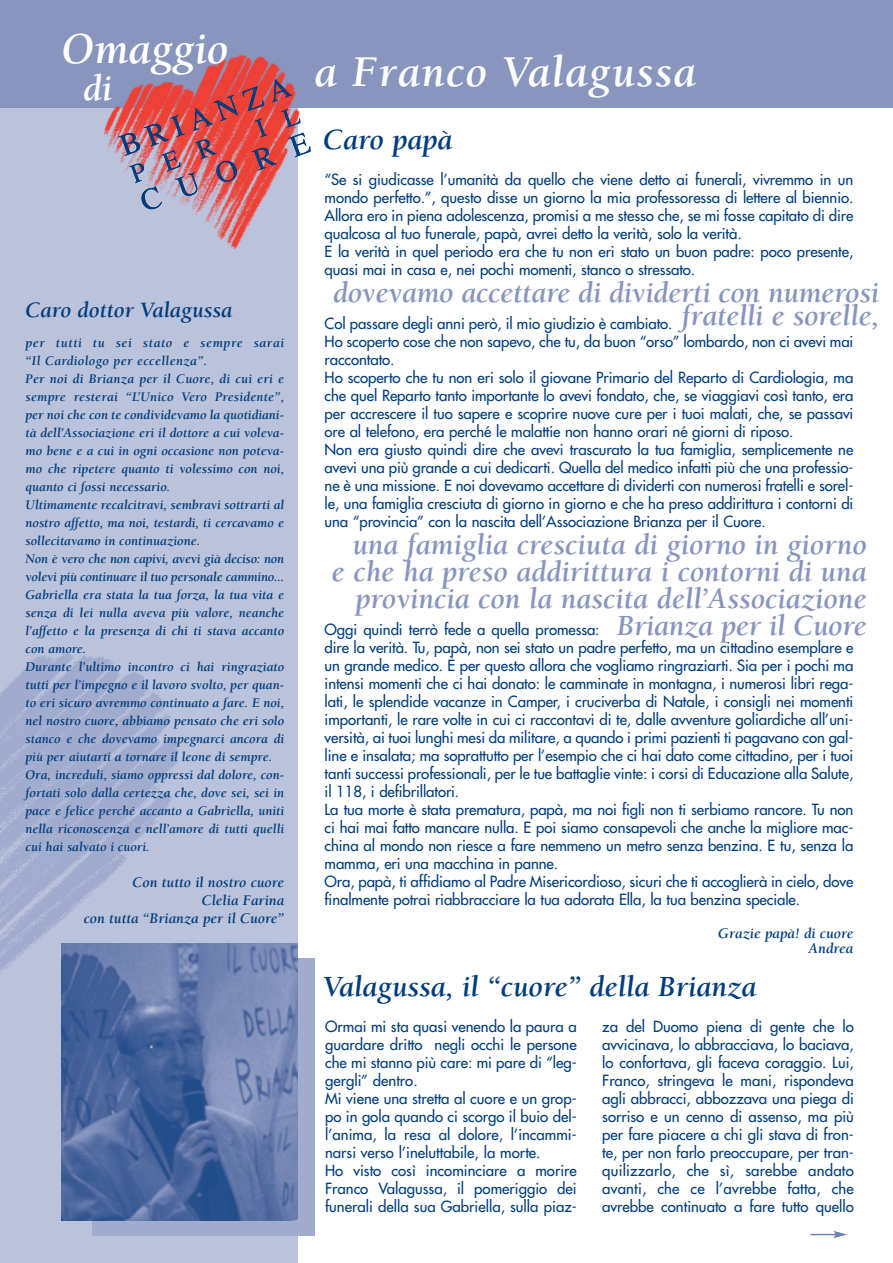
<style>
.page{position:relative;width:893px;height:1263px;background:#fff}
.page>*{position:absolute;margin:0;border:0;box-sizing:border-box;transform-origin:0 0}
.t1{font:italic 700 45px "Berkeley";letter-spacing:.025em;color:#fff}
.t2{font:italic 700 45px "Berkeley";color:#fff}
.t3{font:italic 700 37.5px "Berkeley";color:#fff}
.t4{font:italic 700 30px/27px "Berkeley";color:#8896be;text-align:right}
.t5{font:italic 700 30px "Berkeley";color:#003d7d}
.t6{font:italic 700 22.5px "Berkeley";color:#003d7d}
.t7{font:15px/18px "Futura";letter-spacing:-.005em;color:#003d7d}
.t8{font:italic 700 15px/18px "Berkeley";color:#003d7d;text-align:right}
.t9{font:italic 700 13.5px/18px "Berkeley";color:#003d7d}
</style>
<div class="page">
<div style="left:0;top:0;width:297px;height:1263px;background:#bbc2db"></div>
<img style="left:0;top:654px;width:179px;height:354px">
<div style="left:0;top:0;width:892px;height:108px;background:#8896be"></div>
<div style="left:92px;top:958px;width:222px;height:277px;background:#a1abcd"></div>
<img style="left:62px;top:943px;width:235px;height:278px">
<svg style="left:810px;top:1231px;width:37px;height:7px"></svg>
<svg style="left:103px;top:54px;width:208px;height:278px"></svg>
<h1 class="t2" style="left:62px;top:31px;width:168px">Omaggio</h1>
<h2 class="t3" style="left:83px;top:74px;width:31px">di</h2>
<h3 class="t6" style="left:26px;top:301px;width:208px">Caro dottor Valagussa</h3>
<p class="t9" style="left:26px;top:335px;width:260px">per tutti tu sei stato e sempre sarai “Il Cardiologo per eccellenza”.<br>Per noi di Brianza per il Cuore, di cui eri e sempre resterai “L’Unico Vero Presidente”, per noi che con te condividevamo la quotidiani&shy;tà dell’Associazione eri il dottore a cui voleva&shy;mo bene e a cui in ogni occasione non poteva&shy;mo che ripetere quanto ti volessimo con noi, quanto ci fossi necessario.<br>Ultimamente recalcitravi, sembravi sottrarti al nostro affetto, ma noi, testardi, ti cercavamo e sollecitavamo in continuazione.<br>Non è vero che non capivi, avevi già deciso: non volevi più continuare il tuo personale cammino...<br>Gabriella era stata la tua forza, la tua vita e senza di lei nulla aveva più valore, neanche l’affetto e la presenza di chi ti stava accanto con amore.<br>Durante l’ultimo incontro ci hai ringraziato tutti per l’impegno e il lavoro svolto, per quan&shy;to eri sicuro avremmo continuato a fare. E noi, nel nostro cuore, abbiamo pensato che eri solo stanco e che dovevamo impegnarci ancora di più per aiutarti a tornare il leone di sempre.<br>Ora, increduli, siamo oppressi dal dolore, con&shy;fortati solo dalla certezza che, dove sei, sei in pace e felice perché accanto a Gabriella, uniti nella riconoscenza e nell’amore di tutti quelli cui hai salvato i cuori.</p>
<p class="t8" style="left:84px;top:875px;width:202px">Con tutto il nostro cuore<br>Clelia Farina<br>con tutta “Brianza per il Cuore”</p>
<h1 class="t1" style="left:314px;top:54px;width:383px">a Franco Valagussa</h1>
<h3 class="t5" style="left:323px;top:128px;width:131px">Caro papà</h3>
<p class="t7" style="left:324px;top:171px;width:530px">“Se si giudicasse l’umanità da quello che viene detto ai funerali, vivremmo in un mondo perfetto.”, questo disse un giorno la mia professoressa di lettere al biennio.<br>Allora ero in piena adolescenza, promisi a me stesso che, se mi fosse capitato di dire qualcosa al tuo funerale, papà, avrei detto la verità, solo la verità.<br>E la verità in quel periodo era che tu non eri stato un buon padre: poco presente, quasi mai in casa e, nei pochi momenti, stanco o stressato.</p>
<p class="t7" style="left:324px;top:315px;width:530px">Col passare degli anni però, il mio giudizio è cambiato.<br>Ho scoperto cose che non sapevo, che tu, da buon “orso” lombardo, non ci avevi mai raccontato.<br>Ho scoperto che tu non eri solo il giovane Primario del Reparto di Cardiologia, ma che quel Reparto tanto importante lo avevi fondato, che, se viaggiavi così tanto, era per accrescere il tuo sapere e scoprire nuove cure per i tuoi malati, che, se passavi ore al telefono, era perché le malattie non hanno orari né giorni di riposo.<br>Non era giusto quindi dire che avevi trascurato la tua famiglia, semplicemente ne avevi una più grande a cui dedicarti. Quella del medico infatti più che una professio&shy;ne è una missione. E noi dovevamo accettare di dividerti con numerosi fratelli e sorel&shy;le, una famiglia cresciuta di giorno in giorno e che ha preso addirittura i contorni di una “provincia” con la nascita dell’Associazione Brianza per il Cuore.</p>
<h3 class="t4" style="left:333px;top:284px;width:547px;line-height:22.5px">dovevamo accettare di dividerti con numerosi fratelli e sorelle,</h3>
<h3 class="t4" style="left:331px;top:534px;width:536px">una famiglia cresciuta di giorno in giorno e che ha preso addirittura i contorni di una provincia con la nascita dell’Associazione Brianza per il Cuore</h3>
<p class="t7" style="left:324px;top:621px;width:530px">Oggi quindi terrò fede a quella promessa:<br>dire la verità. Tu, papà, non sei stato un padre perfetto, ma un cittadino esemplare e un grande medico. È per questo allora che vogliamo ringraziarti. Sia per i pochi ma intensi momenti che ci hai donato: le camminate in montagna, i numerosi libri rega&shy;lati, le splendide vacanze in Camper, i cruciverba di Natale, i consigli nei momenti importanti, le rare volte in cui ci raccontavi di te, dalle avventure goliardiche all’uni&shy;versità, ai tuoi lunghi mesi da militare, a quando i primi pazienti ti pagavano con gal&shy;line e insalata; ma soprattutto per l’esempio che ci hai dato come cittadino, per i tuoi tanti successi professionali, per le tue battaglie vinte: i corsi di Educazione alla Salute, il 118, i defibrillatori.<br>La tua morte è stata prematura, papà, ma noi figli non ti serbiamo rancore. Tu non ci hai mai fatto mancare nulla. E poi siamo consapevoli che anche la migliore mac&shy;china al mondo non riesce a fare nemmeno un metro senza benzina. E tu, senza la mamma, eri una macchina in panne.<br>Ora, papà, ti affidiamo al Padre Misericordioso, sicuri che ti accoglierà in cielo, dove finalmente potrai riabbracciare la tua adorata Ella, la tua benzina speciale.</p>
<p class="t8" style="left:718px;top:927px;width:137px;line-height:15px">Grazie papà! di cuore<br>Andrea</p>
<h3 class="t5" style="left:323px;top:975px;width:435px">Valagussa, il “cuore” della Brianza</h3>
<p class="t7" style="left:325px;top:1018px;width:253px">Ormai mi sta quasi venendo la paura a guardare dritto negli occhi le persone che mi stanno più care: mi pare di “leg&shy;gergli” dentro.<br>Mi viene una stretta al cuore e un grop&shy;po in gola quando ci scorgo il buio del&shy;l’anima, la resa al dolore, l’incammi&shy;narsi verso l’ineluttabile, la morte.<br>Ho visto così incominciare a morire Franco Valagussa, il pomeriggio dei funerali della sua Gabriella, sulla piaz-</p>
<p class="t7" style="left:602px;top:1018px;width:253px;text-align:justify">za del Duomo piena di gente che lo avvicinava, lo abbracciava, lo baciava, lo confortava, gli faceva coraggio. Lui, Franco, stringeva le mani, rispondeva agli abbracci, abbozzava una piega di sorriso e un cenno di assenso, ma più per fare piacere a chi gli stava di fron&shy;te, per non farlo preoccupare, per tran&shy;quilizzarlo, che sì, sarebbe andato avanti, che ce l’avrebbe fatta, che avrebbe continuato a fare tutto quello</p>
</div>
